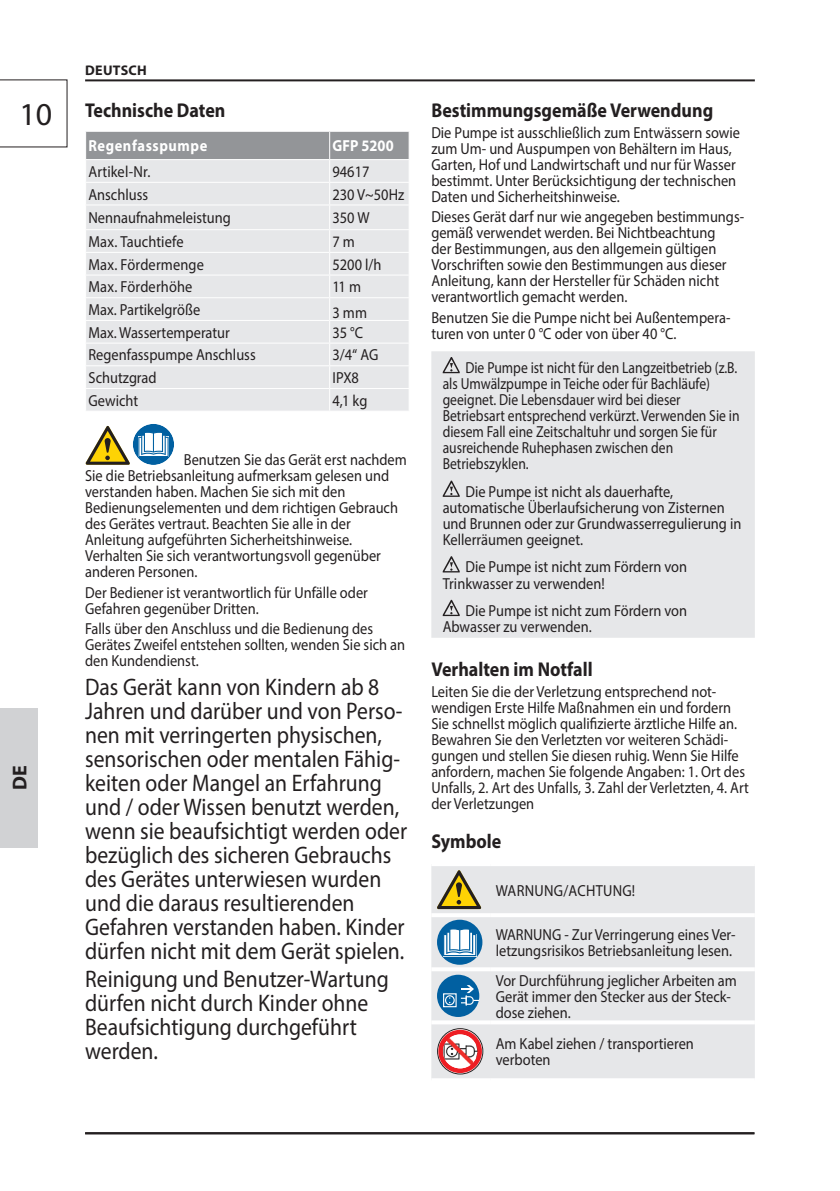
<style>
.page{position:relative;width:840px;height:1191px;background:#fff}
.page>*{position:absolute;margin:0;border:0;box-sizing:border-box;transform-origin:0 0}
.t1{font:32px "Myriad Pro";color:#231f20}
.t2{font:24px/24px "Myriad Pro";color:#231f20;scale:.9 1}
.t3{font:700 20px "Myriad Pro";color:#231f20;scale:.9 1}
.t4{font:700 20px "Myriad Pro";color:#231f20}
.t5{font:16px/16px "Myriad Pro";color:#231f20;scale:.9 1}
.t6{font:16px/16px "Myriad Pro";color:#231f20;scale:.85 1}
.t7{font:700 16px "Myriad Pro";letter-spacing:.04em;color:#fff;scale:.9 1}
.t8{font:16px "Myriad Pro";letter-spacing:.02em;color:#231f20;scale:.9 1}
.t9{font:700 14px "Myriad Pro";letter-spacing:.02em;color:#231f20}
</style>
<div class="page">
<hr style="left:85px;top:1132px;width:669px;height:2px;background:#231f20">
<hr style="left:85px;top:79px;width:669px;height:2px;background:#231f20">
<svg style="left:0;top:79px;width:68px;height:69px"></svg>
<div style="left:0;top:708px;width:38px;height:138px;background:#d1d2d4"></div>
<svg style="left:86px;top:131px;width:323px;height:280px;background:#dfe0e2"></svg>
<div style="left:133px;top:424px;width:41px;height:41px;background:#0160a1;border-radius:50%"></div>
<svg style="left:138px;top:432px;width:30px;height:25px"></svg>
<svg style="left:86px;top:426px;width:44px;height:39px"></svg>
<div style="left:431px;top:351px;width:323px;height:287px;background:#e6e7e9"></div>
<svg style="left:442px;top:357px;width:17px;height:16px"></svg>
<svg style="left:442px;top:480px;width:17px;height:17px"></svg>
<svg style="left:442px;top:556px;width:17px;height:16px"></svg>
<svg style="left:442px;top:600px;width:17px;height:16px"></svg>
<div style="left:431px;top:866px;width:323px;height:212px;background:#e6e7e9"></div>
<hr style="left:431px;top:913px;width:59px;height:4px;background:#fff">
<hr style="left:490px;top:913px;width:264px;height:4px;background:#fff">
<hr style="left:431px;top:967px;width:59px;height:4px;background:#fff">
<hr style="left:490px;top:967px;width:264px;height:4px;background:#fff">
<hr style="left:431px;top:1020px;width:59px;height:4px;background:#fff">
<hr style="left:490px;top:1020px;width:264px;height:4px;background:#fff">
<svg style="left:437px;top:870px;width:44px;height:39px;background:#b9ac73"></svg>
<svg style="left:437px;top:919px;width:45px;height:45px"></svg>
<svg style="left:443px;top:928px;width:33px;height:28px"></svg>
<div style="left:437px;top:974px;width:42px;height:43px;background:#0160a1;border-radius:50%"></div>
<div style="left:443px;top:993px;width:13px;height:14px;border:1px solid #fff"></div>
<div style="left:445px;top:995px;width:9px;height:10px;border:1px solid #fff;border-radius:50%"></div>
<svg style="left:460px;top:985px;width:19px;height:22px"></svg>
<div style="left:437px;top:1028px;width:46px;height:46px;border:1px solid #231f20;border-radius:50%"></div>
<svg style="left:438px;top:1029px;width:43px;height:44px"></svg>
<img style="left:442px;top:1034px;width:35px;height:34px;border-radius:17px">
<h1 class="t1" style="left:19px;top:95px;width:34px">10</h1>
<p class="t4" style="left:7px;top:790px;width:26px;rotate:-90deg">DE</p>
<p class="t9" style="left:85px;top:61px;width:63px">DEUTSCH</p>
<p class="t3" style="left:85px;top:97px;width:157px">Technische Daten</p>
<p class="t7" style="left:88px;top:136px;width:133px">Regenfasspumpe</p>
<p class="t7" style="left:332px;top:136px;width:70px">GFP 5200</p>
<p class="t5" style="left:88px;top:163px;width:70px">Artikel-Nr.</p>
<p class="t5" style="left:332px;top:163px;width:43px">94617</p>
<p class="t5" style="left:88px;top:186px;width:68px">Anschluss</p>
<p class="t5" style="left:332px;top:186px;width:81px">230 V~50Hz</p>
<p class="t5" style="left:88px;top:210px;width:160px">Nennaufnahmeleistung</p>
<p class="t5" style="left:332px;top:210px;width:43px">350 W</p>
<p class="t5" style="left:88px;top:233px;width:107px">Max. Tauchtiefe</p>
<p class="t5" style="left:332px;top:233px;width:26px">7 m</p>
<p class="t5" style="left:88px;top:256px;width:130px">Max. Fördermenge</p>
<p class="t5" style="left:332px;top:256px;width:56px">5200 l/h</p>
<p class="t5" style="left:88px;top:279px;width:117px">Max. Förderhöhe</p>
<p class="t5" style="left:332px;top:279px;width:33px">11 m</p>
<p class="t5" style="left:88px;top:301px;width:126px">Max. Partikelgröße</p>
<p class="t5" style="left:332px;top:304px;width:40px">3 mm</p>
<p class="t5" style="left:88px;top:324px;width:159px">Max. Wassertemperatur</p>
<p class="t5" style="left:332px;top:324px;width:36px">35 °C</p>
<p class="t5" style="left:88px;top:347px;width:187px">Regenfasspumpe Anschluss</p>
<p class="t5" style="left:332px;top:347px;width:52px">3/4“ AG</p>
<p class="t5" style="left:88px;top:369px;width:77px">Schutzgrad</p>
<p class="t5" style="left:332px;top:369px;width:31px">IPX8</p>
<p class="t5" style="left:88px;top:392px;width:57px">Gewicht</p>
<p class="t5" style="left:332px;top:392px;width:40px">4,1 kg</p>
<p class="t5" style="left:85px;top:451px;width:359px;text-indent:99px">Benutzen Sie das Gerät erst nachdem Sie die Betriebsanleitung aufmerksam gelesen und verstanden haben. Machen Sie sich mit den Bedienungselementen und dem richtigen Gebrauch des Gerätes vertraut. Beachten Sie alle in der Anleitung aufgeführten Sicherheitshinweise.<br>Verhalten Sie sich verantwortungsvoll gegenüber anderen Personen.</p>
<p class="t5" style="left:85px;top:584px;width:315px">Der Bediener ist verantwortlich für Unfälle oder<br>Gefahren gegenüber Dritten.</p>
<p class="t5" style="left:85px;top:620px;width:357px">Falls über den Anschluss und die Bedienung des<br>Gerätes Zweifel entstehen sollten, wenden Sie sich an den Kundendienst.</p>
<p class="t2" style="left:85px;top:674px;width:359px">Das Gerät kann von Kindern ab 8<br>Jahren und darüber und von Perso&shy;nen mit verringerten physischen, sensorischen oder mentalen Fähig&shy;keiten oder Mangel an Erfahrung und / oder Wissen benutzt werden, wenn sie beaufsichtigt werden oder bezüglich des sicheren Gebrauchs des Gerätes unterwiesen wurden und die daraus resultierenden Gefahren verstanden haben. Kinder dürfen nicht mit dem Gerät spielen.</p>
<h2 class="t2" style="left:85px;top:967px;width:339px">Reinigung und Benutzer-Wartung dürfen nicht durch Kinder ohne<br>Beaufsichtigung durchgeführt werden.</h2>
<p class="t3" style="left:431px;top:97px;width:314px">Bestimmungsgemäße Verwendung</p>
<p class="t5" style="left:431px;top:124px;width:344px">Die Pumpe ist ausschließlich zum Entwässern sowie zum Um- und Auspumpen von Behältern im Haus, Garten, Hof und Landwirtschaft und nur für Wasser bestimmt. Unter Berücksichtigung der technischen Daten und Sicherheitshinweise.</p>
<p class="t5" style="left:431px;top:208px;width:349px">Dieses Gerät darf nur wie angegeben bestimmungs&shy;gemäß verwendet werden. Bei Nichtbeachtung<br>der Bestimmungen, aus den allgemein gültigen Vorschriften sowie den Bestimmungen aus dieser Anleitung, kann der Hersteller für Schäden nicht verantwortlich gemacht werden.</p>
<p class="t5" style="left:431px;top:309px;width:333px">Benutzen Sie die Pumpe nicht bei Außentempera&shy;turen von unter 0 °C oder von über 40 °C.</p>
<p class="t6" style="left:442px;top:359px;width:350px;text-indent:23px">Die Pumpe ist nicht für den Langzeitbetrieb (z.B. als Umwälzpumpe in Teiche oder für Bachläufe) geeignet. Die Lebensdauer wird bei dieser Betriebsart entsprechend verkürzt. Verwenden Sie in diesem Fall eine Zeitschaltuhr und sorgen Sie für ausreichende Ruhephasen zwischen den Betriebszyklen.</p>
<p class="t5" style="left:442px;top:483px;width:333px;text-indent:23px">Die Pumpe ist nicht als dauerhafte, automatische Überlaufsicherung von Zisternen und Brunnen oder zur Grundwasserregulierung in Kellerräumen geeignet.</p>
<p class="t5" style="left:442px;top:559px;width:273px;text-indent:23px">Die Pumpe ist nicht zum Fördern von<br>Trinkwasser zu verwenden!</p>
<p class="t5" style="left:442px;top:602px;width:273px;text-indent:23px">Die Pumpe ist nicht zum Fördern von<br>Abwasser zu verwenden.</p>
<p class="t3" style="left:431px;top:656px;width:181px">Verhalten im Notfall</p>
<p class="t5" style="left:431px;top:683px;width:354px">Leiten Sie die der Verletzung entsprechend not&shy;wendigen Erste Hilfe Maßnahmen ein und fordern Sie schnellst möglich qualifizierte ärztliche Hilfe an.<br>Bewahren Sie den Verletzten vor weiteren Schädi&shy;gungen und stellen Sie diesen ruhig. Wenn Sie Hilfe anfordern, machen Sie folgende Angaben: 1. Ort des Unfalls, 2. Art des Unfalls, 3. Zahl der Verletzten, 4. Art der Verletzungen</p>
<p class="t3" style="left:431px;top:828px;width:79px">Symbole</p>
<p class="t8" style="left:495px;top:880px;width:156px">WARNUNG/ACHTUNG!</p>
<p class="t5" style="left:495px;top:926px;width:268px">WARNUNG - Zur Verringerung eines Ver&shy;letzungsrisikos Betriebsanleitung lesen.</p>
<p class="t5" style="left:495px;top:972px;width:269px">Vor Durchführung jeglicher Arbeiten am<br>Gerät immer den Stecker aus der Steck&shy;dose ziehen.</p>
<p class="t5" style="left:495px;top:1035px;width:221px">Am Kabel ziehen / transportieren verboten</p>
</div>
